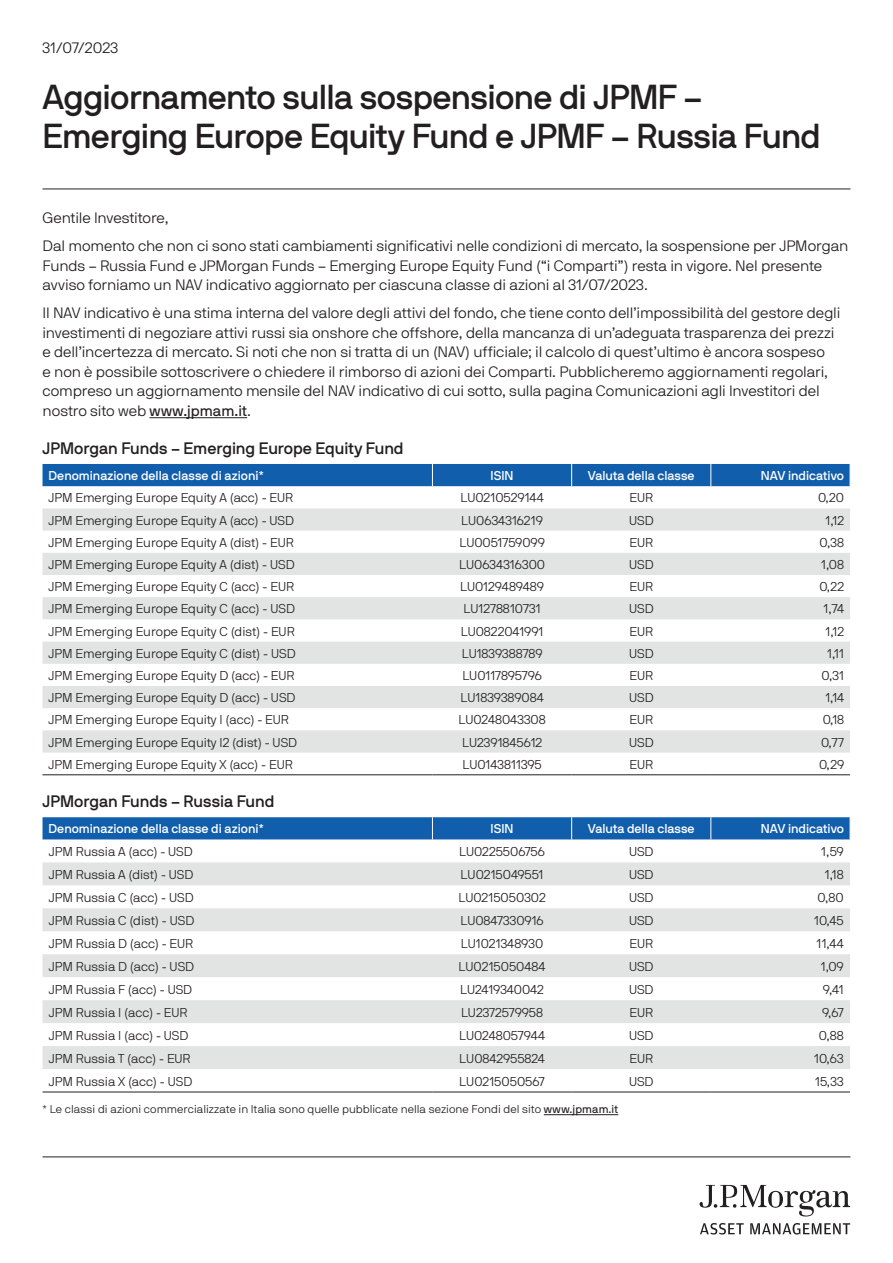
<style>
.page{position:relative;width:893px;height:1263px;background:#fff}
.page>*{position:absolute;margin:0;border:0;box-sizing:border-box;transform-origin:0 0}
.t1{font:34.5px/39px "JPMAM Pro Med";letter-spacing:-.02em;color:#231f20}
.t2{font:16.5px "JPMAM Pro Med";color:#231f20}
.t3{font:15px/19.5px "JPMAM Pro Lig";letter-spacing:-.005em;color:#231f20}
.t4{font:12.75px "JPMAM Pro Lig";color:#231f20}
.t5{font:12.75px "JPMAM Pro Med";color:#fff}
.t6{font:11.25px "JPMAM Pro Lig";letter-spacing:.005em;color:#231f20}
.s1{font-family:"JPMAM Pro Reg"}
</style>
<div class="page">
<svg style="left:699px;top:1185px;width:151px;height:31px"></svg>
<svg style="left:700px;top:1223px;width:44px;height:11px"></svg>
<svg style="left:750px;top:1223px;width:100px;height:11px"></svg>
<hr style="left:43px;top:1157px;width:807px;height:1px;background:#231f20">
<hr style="left:43px;top:189px;width:807px;height:1px;background:#231f20">
<hr style="left:149px;top:417px;width:98px;height:1px;background:#231f20">
<hr style="left:544px;top:1114px;width:74px;height:1px;background:#231f20">
<svg style="left:43px;top:508px;width:807px;height:245px;fill:#e2e4e4"></svg>
<div style="left:43px;top:464px;width:807px;height:22px;background:#115eac"></div>
<hr style="left:43px;top:774px;width:389px;height:1px;background:#231f20">
<hr style="left:432px;top:774px;width:140px;height:1px;background:#231f20">
<hr style="left:572px;top:774px;width:139px;height:1px;background:#231f20">
<hr style="left:711px;top:774px;width:139px;height:1px;background:#231f20">
<svg style="left:43px;top:862px;width:807px;height:207px;fill:#e2e4e4"></svg>
<div style="left:43px;top:817px;width:808px;height:22px;background:#115eac"></div>
<hr style="left:43px;top:1092px;width:389px;height:1px;background:#231f20">
<hr style="left:432px;top:1092px;width:140px;height:1px;background:#231f20">
<hr style="left:572px;top:1092px;width:139px;height:1px;background:#231f20">
<hr style="left:711px;top:1092px;width:139px;height:1px;background:#231f20">
<p class="t3" style="left:43px;top:38px;width:77px">31/07/2023</p>
<h1 class="t1" style="left:43px;top:78px;width:780px">Aggiornamento sulla sospensione di JPMF –<br>Emerging Europe Equity Fund e JPMF – Russia Fund</h1>
<p class="t3" style="left:43px;top:204px;width:807px;line-height:28px">Gentile Investitore,<br>Dal momento che non ci sono stati cambiamenti significativi nelle condizioni di mercato, la sospensione per JPMorgan</p>
<p class="t3" style="left:43px;top:256px;width:781px">Funds – Russia Fund e JPMorgan Funds – Emerging Europe Equity Fund (“i Comparti”) resta in vigore. Nel presente avviso forniamo un NAV indicativo aggiornato per ciascuna classe di azioni al 31/07/2023.</p>
<p class="t3" style="left:43px;top:303px;width:799px">Il NAV indicativo è una stima interna del valore degli attivi del fondo, che tiene conto dell’impossibilità del gestore degli investimenti di negoziare attivi russi sia onshore che offshore, della mancanza di un’adeguata trasparenza dei prezzi e dell’incertezza di mercato. Si noti che non si tratta di un (NAV) ufficiale; il calcolo di quest’ultimo è ancora sospeso<br>e non è possibile sottoscrivere o chiedere il rimborso di azioni dei Comparti. Pubblicheremo aggiornamenti regolari, compreso un aggiornamento mensile del NAV indicativo di cui sotto, sulla pagina Comunicazioni agli Investitori del nostro sito web <span class="s1">www.jpmam.it</span>.</p>
<p class="t2" style="left:43px;top:439px;width:363px">JPMorgan Funds – Emerging Europe Equity Fund</p>
<p class="t5" style="left:49px;top:468px;width:217px">Denominazione della classe di azioni*</p>
<p class="t5" style="left:491px;top:468px;width:24px">ISIN</p>
<p class="t5" style="left:588px;top:468px;width:108px">Valuta della classe</p>
<p class="t5" style="left:761px;top:468px;width:85px">NAV indicativo</p>
<p class="t4" style="left:49px;top:490px;width:246px">JPM Emerging Europe Equity A (acc) - EUR</p>
<p class="t4" style="left:460px;top:490px;width:85px">LU0210529144</p>
<p class="t4" style="left:629px;top:490px;width:25px">EUR</p>
<p class="t4" style="left:818px;top:490px;width:28px">0,20</p>
<p class="t4" style="left:49px;top:513px;width:247px">JPM Emerging Europe Equity A (acc) - USD</p>
<p class="t4" style="left:461px;top:513px;width:83px">LU0634316219</p>
<p class="t4" style="left:629px;top:513px;width:26px">USD</p>
<p class="t4" style="left:825px;top:513px;width:20px">1,12</p>
<p class="t4" style="left:49px;top:535px;width:247px">JPM Emerging Europe Equity A (dist) - EUR</p>
<p class="t4" style="left:459px;top:535px;width:87px">LU0051759099</p>
<p class="t4" style="left:629px;top:535px;width:25px">EUR</p>
<p class="t4" style="left:819px;top:535px;width:26px">0,38</p>
<p class="t4" style="left:49px;top:557px;width:248px">JPM Emerging Europe Equity A (dist) - USD</p>
<p class="t4" style="left:459px;top:557px;width:88px">LU0634316300</p>
<p class="t4" style="left:629px;top:557px;width:26px">USD</p>
<p class="t4" style="left:821px;top:557px;width:24px">1,08</p>
<p class="t4" style="left:49px;top:579px;width:247px">JPM Emerging Europe Equity C (acc) - EUR</p>
<p class="t4" style="left:460px;top:579px;width:85px">LU0129489489</p>
<p class="t4" style="left:629px;top:579px;width:25px">EUR</p>
<p class="t4" style="left:819px;top:579px;width:26px">0,22</p>
<p class="t4" style="left:49px;top:601px;width:248px">JPM Emerging Europe Equity C (acc) - USD</p>
<p class="t4" style="left:464px;top:601px;width:78px">LU1278810731</p>
<p class="t4" style="left:629px;top:601px;width:26px">USD</p>
<p class="t4" style="left:824px;top:601px;width:22px">1,74</p>
<p class="t4" style="left:49px;top:624px;width:248px">JPM Emerging Europe Equity C (dist) - EUR</p>
<p class="t4" style="left:461px;top:624px;width:84px">LU0822041991</p>
<p class="t4" style="left:629px;top:624px;width:25px">EUR</p>
<p class="t4" style="left:825px;top:624px;width:20px">1,12</p>
<p class="t4" style="left:49px;top:646px;width:248px">JPM Emerging Europe Equity C (dist) - USD</p>
<p class="t4" style="left:462px;top:646px;width:82px">LU1839388789</p>
<p class="t4" style="left:629px;top:646px;width:26px">USD</p>
<p class="t4" style="left:827px;top:646px;width:18px">1,11</p>
<p class="t4" style="left:49px;top:668px;width:247px">JPM Emerging Europe Equity D (acc) - EUR</p>
<p class="t4" style="left:462px;top:668px;width:81px">LU0117895796</p>
<p class="t4" style="left:630px;top:668px;width:25px">EUR</p>
<p class="t4" style="left:822px;top:668px;width:24px">0,31</p>
<p class="t4" style="left:49px;top:690px;width:248px">JPM Emerging Europe Equity D (acc) - USD</p>
<p class="t4" style="left:460px;top:690px;width:85px">LU1839389084</p>
<p class="t4" style="left:629px;top:690px;width:26px">USD</p>
<p class="t4" style="left:825px;top:690px;width:20px">1,14</p>
<p class="t4" style="left:49px;top:712px;width:242px">JPM Emerging Europe Equity I (acc) - EUR</p>
<p class="t4" style="left:458px;top:712px;width:89px">LU0248043308</p>
<p class="t4" style="left:630px;top:712px;width:25px">EUR</p>
<p class="t4" style="left:823px;top:712px;width:23px">0,18</p>
<p class="t4" style="left:49px;top:735px;width:250px">JPM Emerging Europe Equity I2 (dist) - USD</p>
<p class="t4" style="left:462px;top:735px;width:82px">LU2391845612</p>
<p class="t4" style="left:629px;top:735px;width:26px">USD</p>
<p class="t4" style="left:821px;top:735px;width:25px">0,77</p>
<p class="t4" style="left:49px;top:757px;width:246px">JPM Emerging Europe Equity X (acc) - EUR</p>
<p class="t4" style="left:462px;top:757px;width:81px">LU0143811395</p>
<p class="t4" style="left:630px;top:757px;width:25px">EUR</p>
<p class="t4" style="left:819px;top:757px;width:27px">0,29</p>
<p class="t2" style="left:43px;top:792px;width:233px">JPMorgan Funds – Russia Fund</p>
<p class="t5" style="left:49px;top:822px;width:217px">Denominazione della classe di azioni*</p>
<p class="t5" style="left:491px;top:822px;width:24px">ISIN</p>
<p class="t5" style="left:588px;top:822px;width:108px">Valuta della classe</p>
<p class="t5" style="left:761px;top:822px;width:85px">NAV indicativo</p>
<p class="t4" style="left:49px;top:844px;width:145px">JPM Russia A (acc) - USD</p>
<p class="t4" style="left:459px;top:844px;width:87px">LU0225506756</p>
<p class="t4" style="left:629px;top:844px;width:26px">USD</p>
<p class="t4" style="left:821px;top:844px;width:24px">1,59</p>
<p class="t4" style="left:49px;top:867px;width:146px">JPM Russia A (dist) - USD</p>
<p class="t4" style="left:461px;top:867px;width:84px">LU0215049551</p>
<p class="t4" style="left:629px;top:867px;width:26px">USD</p>
<p class="t4" style="left:825px;top:867px;width:20px">1,18</p>
<p class="t4" style="left:49px;top:890px;width:146px">JPM Russia C (acc) - USD</p>
<p class="t4" style="left:458px;top:890px;width:89px">LU0215050302</p>
<p class="t4" style="left:629px;top:890px;width:26px">USD</p>
<p class="t4" style="left:818px;top:890px;width:28px">0,80</p>
<p class="t4" style="left:49px;top:913px;width:147px">JPM Russia C (dist) - USD</p>
<p class="t4" style="left:460px;top:913px;width:85px">LU0847330916</p>
<p class="t4" style="left:629px;top:913px;width:26px">USD</p>
<p class="t4" style="left:814px;top:913px;width:31px">10,45</p>
<p class="t4" style="left:49px;top:936px;width:146px">JPM Russia D (acc) - EUR</p>
<p class="t4" style="left:461px;top:936px;width:84px">LU1021348930</p>
<p class="t4" style="left:629px;top:936px;width:25px">EUR</p>
<p class="t4" style="left:817px;top:936px;width:29px">11,44</p>
<p class="t4" style="left:49px;top:959px;width:147px">JPM Russia D (acc) - USD</p>
<p class="t4" style="left:459px;top:959px;width:88px">LU0215050484</p>
<p class="t4" style="left:629px;top:959px;width:26px">USD</p>
<p class="t4" style="left:821px;top:959px;width:24px">1,09</p>
<p class="t4" style="left:49px;top:982px;width:145px">JPM Russia F (acc) - USD</p>
<p class="t4" style="left:460px;top:982px;width:85px">LU2419340042</p>
<p class="t4" style="left:629px;top:982px;width:26px">USD</p>
<p class="t4" style="left:823px;top:982px;width:22px">9,41</p>
<p class="t4" style="left:49px;top:1005px;width:140px">JPM Russia I (acc) - EUR</p>
<p class="t4" style="left:461px;top:1005px;width:84px">LU2372579958</p>
<p class="t4" style="left:629px;top:1005px;width:25px">EUR</p>
<p class="t4" style="left:822px;top:1005px;width:23px">9,67</p>
<p class="t4" style="left:49px;top:1028px;width:141px">JPM Russia I (acc) - USD</p>
<p class="t4" style="left:459px;top:1028px;width:87px">LU0248057944</p>
<p class="t4" style="left:629px;top:1028px;width:26px">USD</p>
<p class="t4" style="left:819px;top:1028px;width:26px">0,88</p>
<p class="t4" style="left:49px;top:1051px;width:143px">JPM Russia T (acc) - EUR</p>
<p class="t4" style="left:459px;top:1051px;width:87px">LU0842955824</p>
<p class="t4" style="left:629px;top:1051px;width:25px">EUR</p>
<p class="t4" style="left:814px;top:1051px;width:31px">10,63</p>
<p class="t4" style="left:49px;top:1074px;width:145px">JPM Russia X (acc) - USD</p>
<p class="t4" style="left:459px;top:1074px;width:87px">LU0215050567</p>
<p class="t4" style="left:629px;top:1074px;width:26px">USD</p>
<p class="t4" style="left:815px;top:1074px;width:30px">15,33</p>
<p class="t6" style="left:43px;top:1103px;width:577px">* Le classi di azioni commercializzate in Italia sono quelle pubblicate nella sezione Fondi del sito <span class="s1">www.jpmam.it</span></p>
</div>
